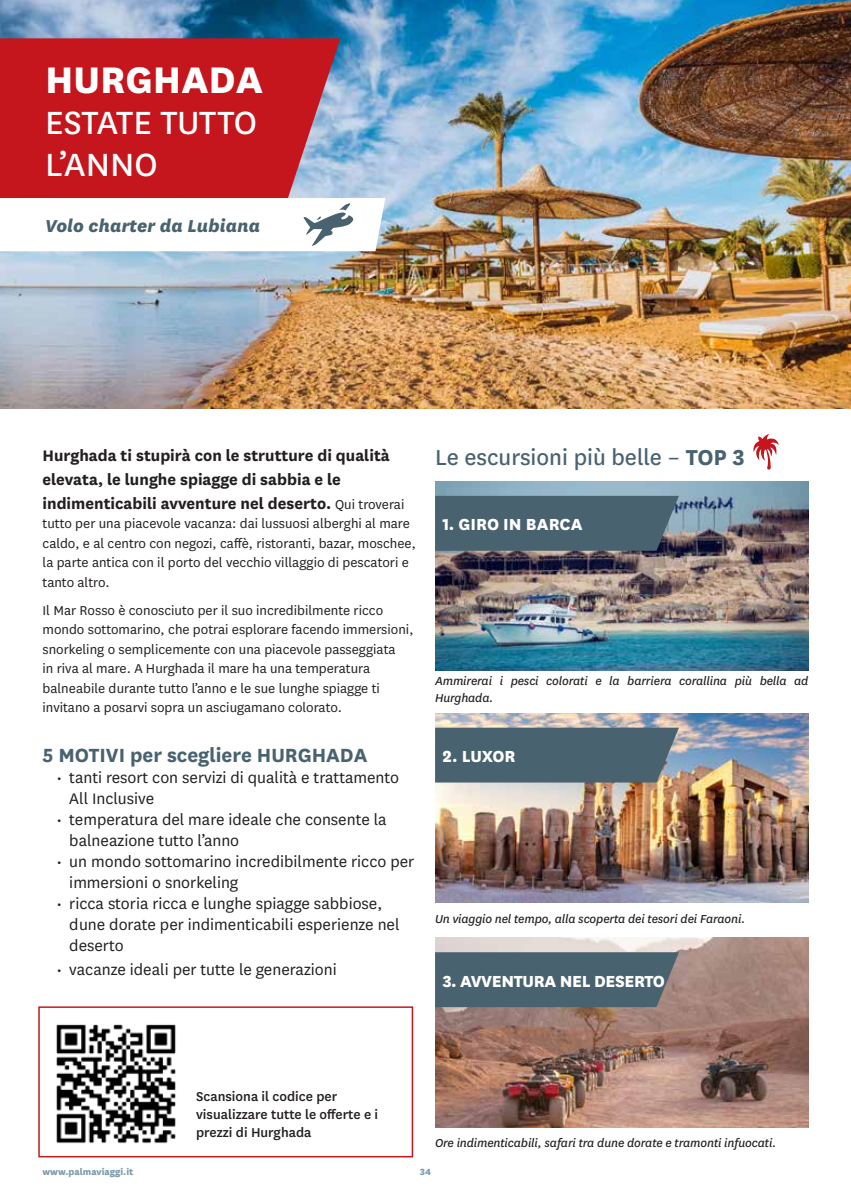
<style>
.page{position:relative;width:851px;height:1200px;background:#fff}
.page>*{position:absolute;margin:0;border:0;box-sizing:border-box;transform-origin:0 0}
.t1{font:800 43.2px "National";color:#fff}
.t2{font:37.5px/41.2px "National";color:#fff}
.t3{font:25.2px "National";color:#48626f}
.t4{font:700 22.35px "National";color:#48626f}
.t5{font:italic 800 20.1px "National";color:#48626f}
.t6{font:800 18.75px "National";letter-spacing:-.02em;color:#fff}
.t7{font:800 18.75px "National";color:#fff}
.t8{font:17.85px/21px "National";color:#231f20}
.t9{font:700 17.85px/23.7px "National";color:#231f20}
.t10{font:15px/19.5px "National";color:#231f20}
.t11{font:500 15px/18px "National";color:#231f20}
.t12{font:italic 13.5px/16.2px "National";letter-spacing:-.01em;color:#231f20}
.t13{font:800 10.5px "National";color:#7b9aa9}
.s1{font-weight:400;font-size:15px}
.s2{font-weight:700}
</style>
<div class="page">
<img style="left:0;top:0;width:850px;height:408px">
<svg style="left:0;top:38px;width:340px;height:160px;background:#c0232a"></svg>
<img style="left:435px;top:481px;width:373px;height:189px">
<div style="left:435px;top:495px;width:243px;height:55px;background:#48626f"></div>
<div style="left:38px;top:1006px;width:375px;height:151px;border:1px solid #c4161c"></div>
<img style="left:56px;top:1024px;width:120px;height:120px">
<img style="left:435px;top:713px;width:373px;height:189px">
<div style="left:435px;top:727px;width:243px;height:55px;background:#48626f"></div>
<img style="left:435px;top:937px;width:373px;height:189px">
<svg style="left:435px;top:951px;width:243px;height:55px;background:#4f6671"></svg>
<svg style="left:0;top:198px;width:385px;height:53px"></svg>
<svg style="left:753px;top:434px;width:25px;height:35px"></svg>
<h1 class="t1" style="left:45px;top:49px;width:219px">HURGHADA</h1>
<h2 class="t2" style="left:45px;top:100px;width:213px">ESTATE TUTTO<br>L’ANNO</h2>
<h3 class="t5" style="left:45px;top:212px;width:217px">Volo charter da Lubiana</h3>
<p class="t9" style="left:43px;top:442px;width:363px">Hurghada ti stupirà con le strutture di qualità elevata, le lunghe spiagge di sabbia e le indimenticabili avventure nel deserto. <span class="s1">Qui troverai</span></p>
<p class="t10" style="left:43px;top:513px;width:375px">tutto per una piacevole vacanza: dai lussuosi alberghi al mare caldo, e al centro con negozi, caffè, ristoranti, bazar, moschee, la parte antica con il porto del vecchio villaggio di pescatori e tanto altro.</p>
<p class="t10" style="left:43px;top:599px;width:372px">Il Mar Rosso è conosciuto per il suo incredibilmente ricco mondo sottomarino, che potrai esplorare facendo immersioni, snorkeling o semplicemente con una piacevole passeggiata<br>in riva al mare. A Hurghada il mare ha una temperatura balneabile durante tutto l’anno e le sue lunghe spiagge ti invitano a posarvi sopra un asciugamano colorato.</p>
<h3 class="t4" style="left:43px;top:739px;width:326px">5 MOTIVI per scegliere HURGHADA</h3>
<p class="t8" style="left:69px;top:766px;width:331px;text-indent:-13px">• tanti resort con servizi di qualità e trattamento<br>All Inclusive</p>
<p class="t8" style="left:69px;top:808px;width:319px;text-indent:-13px">• temperatura del mare ideale che consente la balneazione tutto l’anno</p>
<p class="t8" style="left:69px;top:850px;width:346px;text-indent:-13px">• un mondo sottomarino incredibilmente ricco per immersioni o snorkeling</p>
<p class="t8" style="left:69px;top:892px;width:332px;text-indent:-13px">• ricca storia ricca e lunghe spiagge sabbiose, dune dorate per indimenticabili esperienze nel deserto</p>
<p class="t8" style="left:57px;top:958px;width:281px">• vacanze ideali per tutte le generazioni</p>
<h3 class="t3" style="left:435px;top:440px;width:311px">Le escursioni più belle – <span class="s2">TOP 3</span></h3>
<p class="t7" style="left:442px;top:511px;width:141px">1. GIRO IN BARCA</p>
<p class="t12" style="left:435px;top:672px;width:375px">Ammirerai i pesci colorati e la barriera corallina più bella ad<br>Hurghada.</p>
<p class="t6" style="left:442px;top:742px;width:75px">2. LUXOR</p>
<p class="t12" style="left:435px;top:909px;width:312px">Un viaggio nel tempo, alla scoperta dei tesori dei Faraoni.</p>
<p class="t6" style="left:442px;top:967px;width:224px">3. AVVENTURA NEL DESERTO</p>
<p class="t11" style="left:196px;top:1086px;width:183px">Scansiona il codice per visualizzare tutte le offerte e i prezzi di Hurghada</p>
<p class="t12" style="left:435px;top:1134px;width:342px">Ore indimenticabili, safari tra dune dorate e tramonti infuocati.</p>
<p class="t13" style="left:43px;top:1164px;width:92px">www.palmaviaggi.it</p>
<p class="t13" style="left:420px;top:1164px;width:13px">34</p>
</div>
